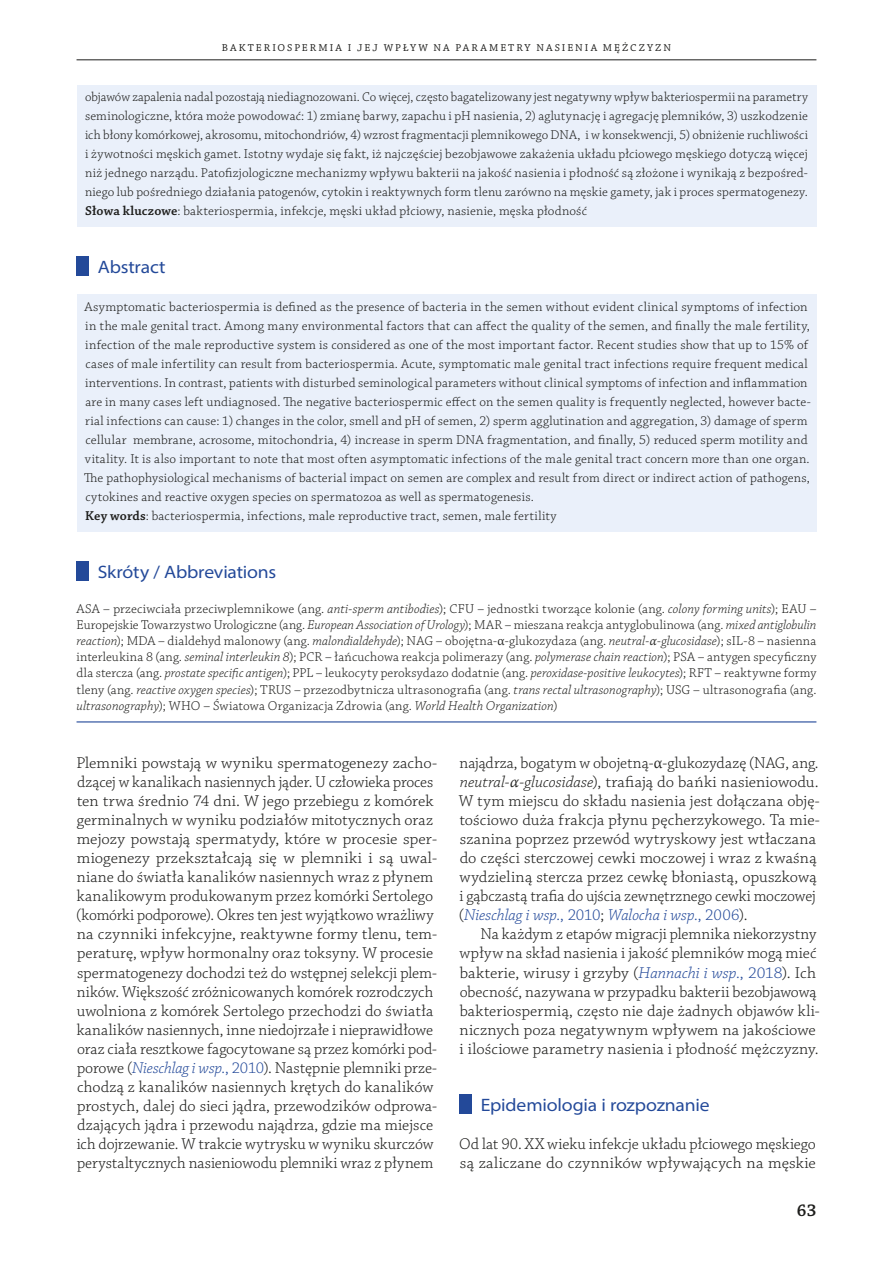
<style>
.page{position:relative;width:893px;height:1263px;background:#fff}
.page>*{position:absolute;margin:0;border:0;box-sizing:border-box;transform-origin:0 0}
.t1{font:semi-expanded 18px "Myriad Pro";letter-spacing:-.01em;color:#234999}
.t2{font:600 18px "Chaparral Pro";color:#1d1d1b}
.t3{font:300 16.5px/19px "Chaparral Pro";letter-spacing:.005em;color:#1d1d1b}
.t4{font:300 13.5px/19px "Chaparral Pro";letter-spacing:.015em;color:#1d1d1b;text-align:justify}
.t5{font:10.5px "Chaparral Pro Capt";letter-spacing:.185em;color:#1d1d1b}
.s1{font-weight:600}
.s2{font-style:italic}
.s3{font-family:"Warnock Pro"}
.s4{font-family:"Warnock Pro";font-style:italic}
.s5{font-style:italic;color:#234999}
.s6{color:#234999}
</style>
<div class="page">
<hr style="left:77px;top:60px;width:739px;height:1px;background:#1d1d1b">
<div style="left:77px;top:256px;width:12px;height:20px;background:#234999"></div>
<div style="left:77px;top:85px;width:739px;height:142px;background:#eaf0fa"></div>
<div style="left:77px;top:295px;width:739px;height:237px;background:#eaf0fa"></div>
<hr style="left:77px;top:721px;width:739px;height:1px;background:#234999">
<div style="left:77px;top:561px;width:12px;height:19px;background:#234999"></div>
<div style="left:459px;top:1095px;width:13px;height:19px;background:#234999"></div>
<p class="t5" style="left:222px;top:42px;width:451px">BAKTERIOSPERMIA I JEJ WPŁYW NA PARAMETRY NASIENIA MĘŻCZYZN</p>
<p class="t4" style="left:85px;top:88px;width:724px">objawów zapalenia nadal pozostają niediagnozowani. Co więcej, często bagatelizowany jest negatywny wpływ bakteriospermii na parametry seminologiczne, która może powodować: 1) zmianę barwy, zapachu i pH nasienia, 2) aglutynację i agregację plemników, 3) uszkodzenie ich błony komórkowej, akrosomu, mitochondriów, 4) wzrost fragmentacji plemnikowego DNA, i w konsekwencji, 5) obniżenie ruchliwości i żywotności męskich gamet. Istotny wydaje się fakt, iż najczęściej bezobjawowe zakażenia układu płciowego męskiego dotyczą więcej niż jednego narządu. Patofizjologiczne mechanizmy wpływu bakterii na jakość nasienia i płodność są złożone i wynikają z bezpośred&shy;niego lub pośredniego działania patogenów, cytokin i reaktywnych form tlenu zarówno na męskie gamety, jak i proces spermatogenezy.<br><span class="s1">Słowa kluczowe</span>: bakteriospermia, infekcje, męski układ płciowy, nasienie, męska płodność</p>
<h1 class="t1" style="left:98px;top:255px;width:69px">Abstract</h1>
<p class="t4" style="left:84px;top:297px;width:728px;text-align:left">Asymptomatic bacteriospermia is defined as the presence of bacteria in the semen without evident clinical symptoms of infection in the male genital tract. Among many environmental factors that can affect the quality of the semen, and finally the male fertility, infection of the male reproductive system is considered as one of the most important factor. Recent studies show that up to 15% of cases of male infertility can result from bacteriospermia. Acute, symptomatic male genital tract infections require frequent medical interventions. In contrast, patients with disturbed seminological parameters without clinical symptoms of infection and inflammation are in many cases left undiagnosed. The negative bacteriospermic effect on the semen quality is frequently neglected, however bacte&shy;rial infections can cause: 1) changes in the color, smell and pH of semen, 2) sperm agglutination and aggregation, 3) damage of sperm cellular membrane, acrosome, mitochondria, 4) increase in sperm DNA fragmentation, and finally, 5) reduced sperm motility and vitality. It is also important to note that most often asymptomatic infections of the male genital tract concern more than one organ.<br>The pathophysiological mechanisms of bacterial impact on semen are complex and result from direct or indirect action of pathogens, cytokines and reactive oxygen species on spermatozoa as well as spermatogenesis.<br><span class="s1">Key words</span>: bacteriospermia, infections, male reproductive tract, semen, male fertility</p>
<h1 class="t1" style="left:98px;top:560px;width:180px">Skróty / Abbreviations</h1>
<p class="t4" style="left:77px;top:601px;width:741px;line-height:16.2px">ASA – przeciwciała przeciwplemnikowe (ang. <span class="s2">anti-sperm antibodies</span>); CFU – jednostki tworzące kolonie (ang. <span class="s2">colony forming units</span>); EAU – Europejskie Towarzystwo Urologiczne (ang. <span class="s2">European Association of Urology</span>); MAR – mieszana reakcja antyglobulinowa (ang. <span class="s2">mixed antiglobulin reaction</span>); MDA – dialdehyd malonowy (ang. <span class="s2">malondialdehyde</span>); NAG – obojętna-<span class="s3">α</span>-glukozydaza (ang. <span class="s2">neutral-</span><span class="s4">α</span><span class="s2">-glucosidase</span>); sIL-8 – nasienna interleukina 8 (ang. <span class="s2">seminal interleukin 8</span>); PCR – łańcuchowa reakcja polimerazy (ang. <span class="s2">polymerase chain reaction</span>); PSA – antygen specyficzny dla stercza (ang. <span class="s2">prostate specific antigen</span>); PPL – leukocyty peroksydazo dodatnie (ang. <span class="s2">peroxidase-positive leukocytes</span>); RFT – reaktywne formy tleny (ang. <span class="s2">reactive oxygen species</span>); TRUS – przezodbytnicza ultrasonografia (ang. <span class="s2">trans rectal ultrasonography</span>); USG – ultrasonografia (ang. <span class="s2">ultrasonography</span>); WHO – Światowa Organizacja Zdrowia (ang. <span class="s2">World Health Organization</span>)</p>
<p class="t3" style="left:76px;top:754px;width:363px">Plemniki powstają w wyniku spermatogenezy zacho&shy;dzącej w kanalikach nasiennych jąder. U człowieka proces ten trwa średnio 74 dni. W jego przebiegu z komórek germinalnych w wyniku podziałów mitotycznych oraz mejozy powstają spermatydy, które w procesie sper&shy;miogenezy przekształcają się w plemniki i są uwal&shy;niane do światła kanalików nasiennych wraz z płynem kanalikowym produkowanym przez komórki Sertolego (komórki podporowe). Okres ten jest wyjątkowo wrażliwy na czynniki infekcyjne, reaktywne formy tlenu, tem&shy;peraturę, wpływ hormonalny oraz toksyny. W procesie spermatogenezy dochodzi też do wstępnej selekcji plem&shy;ników. Większość zróżnicowanych komórek rozrodczych uwolniona z komórek Sertolego przechodzi do światła kanalików nasiennych, inne niedojrzałe i nieprawidłowe oraz ciała resztkowe fagocytowane są przez komórki pod&shy;porowe (<span class="s5">Nieschlag i wsp.</span><span class="s6">, 2010</span>). Następnie plemniki prze&shy;chodzą z kanalików nasiennych krętych do kanalików prostych, dalej do sieci jądra, przewodzików odprowa&shy;dzających jądra i przewodu najądrza, gdzie ma miejsce ich dojrzewanie. W trakcie wytrysku w wyniku skurczów perystaltycznych nasieniowodu plemniki wraz z płynem</p>
<p class="t3" style="left:459px;top:754px;width:363px">najądrza, bogatym w obojetną-<span class="s3">α</span>-glukozydazę (NAG, ang. <span class="s2">neutral-</span><span class="s4">α</span><span class="s2">-glucosidase</span>), trafiają do bańki nasieniowodu.<br>W tym miejscu do składu nasienia jest dołączana obję&shy;tościowo duża frakcja płynu pęcherzykowego. Ta mie&shy;szanina poprzez przewód wytryskowy jest wtłaczana do części sterczowej cewki moczowej i wraz z kwaśną wydzieliną stercza przez cewkę błoniastą, opuszkową i gąbczastą trafia do ujścia zewnętrznego cewki moczowej (<span class="s5">Nieschlag i wsp.</span><span class="s6">, 2010</span>; <span class="s5">Walocha i wsp.</span><span class="s6">, 2006</span>).</p>
<p class="t3" style="left:459px;top:925px;width:362px;text-indent:21px">Na każdym z etapów migracji plemnika niekorzystny wpływ na skład nasienia i jakość plemników mogą mieć bakterie, wirusy i grzyby (<span class="s5">Hannachi i wsp.</span><span class="s6">, 2018</span>). Ich obecność, nazywana w przypadku bakterii bezobjawową bakteriospermią, często nie daje żadnych objawów kli&shy;nicznych poza negatywnym wpływem na jakościowe i ilościowe parametry nasienia i płodność mężczyzny.</p>
<h1 class="t1" style="left:481px;top:1094px;width:230px">Epidemiologia i rozpoznanie</h1>
<p class="t3" style="left:459px;top:1135px;width:358px">Od lat 90. XX wieku infekcje układu płciowego męskiego są zaliczane do czynników wpływających na męskie</p>
<h1 class="t2" style="left:797px;top:1200px;width:21px">63</h1>
</div>
